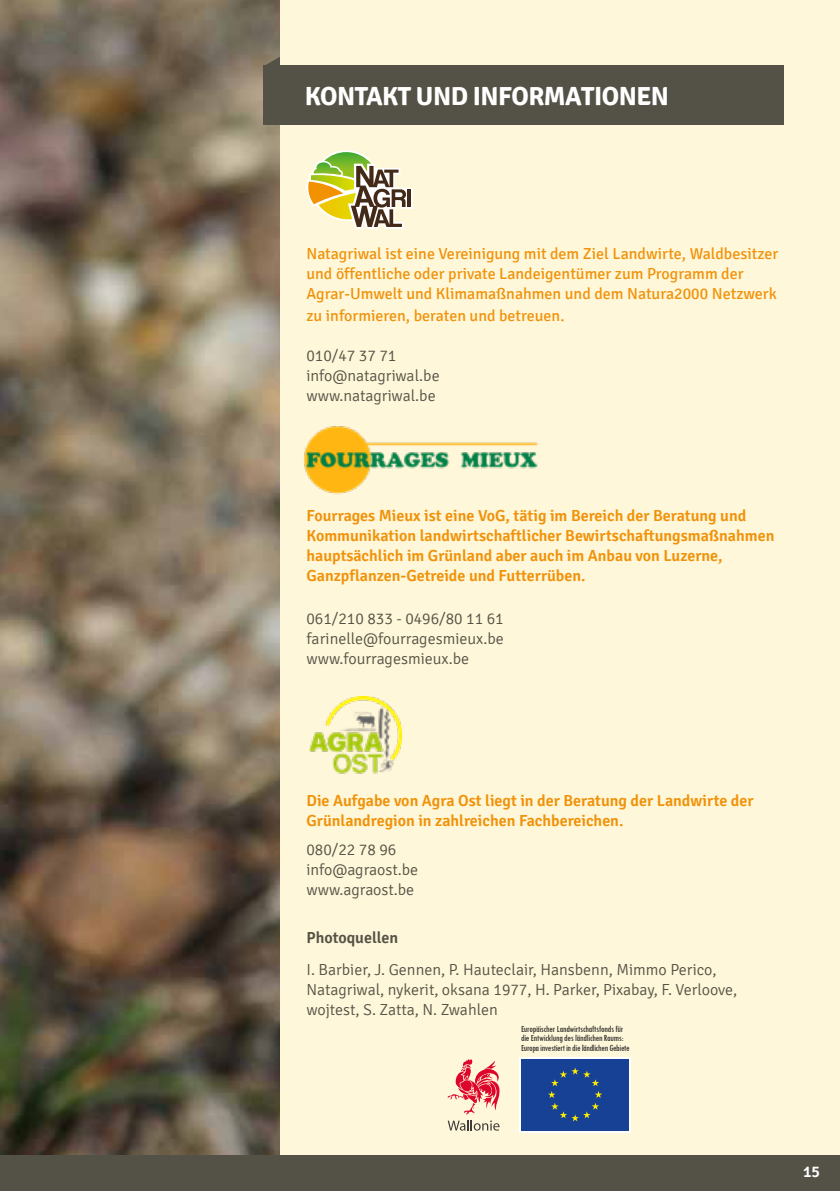
<style>
.page{position:relative;width:840px;height:1191px;background:#fff}
.page>*{position:absolute;margin:0;border:0;box-sizing:border-box;transform-origin:0 0}
.t1{font:700 26px "Signika";letter-spacing:-.02em;color:#fff}
.t2{font:300 16px/20px "Signika";color:#545246}
.t3{font:600 16px/20px "Signika";color:#f0920a}
.t4{font:16px/20px "Signika";color:#f0920a}
.t5{font:600 16px "Signika";color:#545246}
.t6{font:600 16px "Signika";color:#fff}
.t7{font:condensed 9.6px/9.4px "Tw Cen";letter-spacing:-.02em;color:#282827}
</style>
<div class="page">
<img style="left:0;top:0;width:280px;height:1155px">
<div style="left:280px;top:0;width:559px;height:1191px;background:#fff7d9"></div>
<div style="left:0;top:1155px;width:839px;height:36px;background:#545246"></div>
<svg style="left:263px;top:57px;width:17px;height:8px"></svg>
<div style="left:263px;top:65px;width:519px;height:60px;background:#545246"></div>
<svg style="left:519px;top:1057px;width:111px;height:75px"></svg>
<div style="left:521px;top:1059px;width:107px;height:71px;background:#164194"></div>
<svg style="left:548px;top:1067px;width:54px;height:54px"></svg>
<svg style="left:447px;top:1059px;width:52px;height:55px"></svg>
<svg style="left:447px;top:1120px;width:52px;height:10px"></svg>
<svg style="left:306px;top:150px;width:106px;height:79px"></svg>
<img style="left:304px;top:426px;width:234px;height:69px">
<img style="left:309px;top:696px;width:92px;height:78px">
<h1 class="t1" style="left:304px;top:80px;width:365px">KONTAKT UND INFORMATIONEN</h1>
<p class="t4" style="left:306px;top:244px;width:473px">Natagriwal ist eine Vereinigung mit dem Ziel Landwirte, Waldbesitzer und öffentliche oder private Landeigentümer zum Programm der<br>Agrar-Umwelt und Klimamaßnahmen und dem Natura2000 Netzwerk</p>
<p class="t4" style="left:306px;top:306px;width:259px">zu informieren, beraten und betreuen.</p>
<p class="t2" style="left:306px;top:346px;width:135px">010/47 37 71 info@natagriwal.be www.natagriwal.be</p>
<p class="t3" style="left:306px;top:506px;width:469px">Fourrages Mieux ist eine VoG, tätig im Bereich der Beratung und Kommunikation landwirtschaftlicher Bewirtschaftungsmaßnahmen hauptsächlich im Grünland aber auch im Anbau von Luzerne, Ganzpflanzen-Getreide und Futterrüben.</p>
<p class="t2" style="left:306px;top:608px;width:199px;text-align:justify">061/210 833 - 0496/80 11 61 farinelle@fourragesmieux.be www.fourragesmieux.be</p>
<p class="t3" style="left:306px;top:791px;width:448px">Die Aufgabe von Agra Ost liegt in der Beratung der Landwirte der<br>Grünlandregion in zahlreichen Fachbereichen.</p>
<p class="t2" style="left:306px;top:839px;width:113px">080/22 78 96 info@agraost.be www.agraost.be</p>
<p class="t5" style="left:306px;top:928px;width:93px">Photoquellen</p>
<p class="t2" style="left:306px;top:959px;width:432px">I. Barbier, J. Gennen, P. Hauteclair, Hansbenn, Mimmo Perico,<br>Natagriwal, nykerit, oksana 1977, H. Parker, Pixabay, F. Verloove, wojtest, S. Zatta, N. Zwahlen</p>
<p class="t7" style="left:520px;top:1024px;width:110px">Europäischer Landwirtschaftsfonds für die Entwicklung des ländlichen Raums:<br>Europa investiert in die ländlichen Gebiete</p>
<p class="t6" style="left:802px;top:1162px;width:18px">15</p>
</div>
